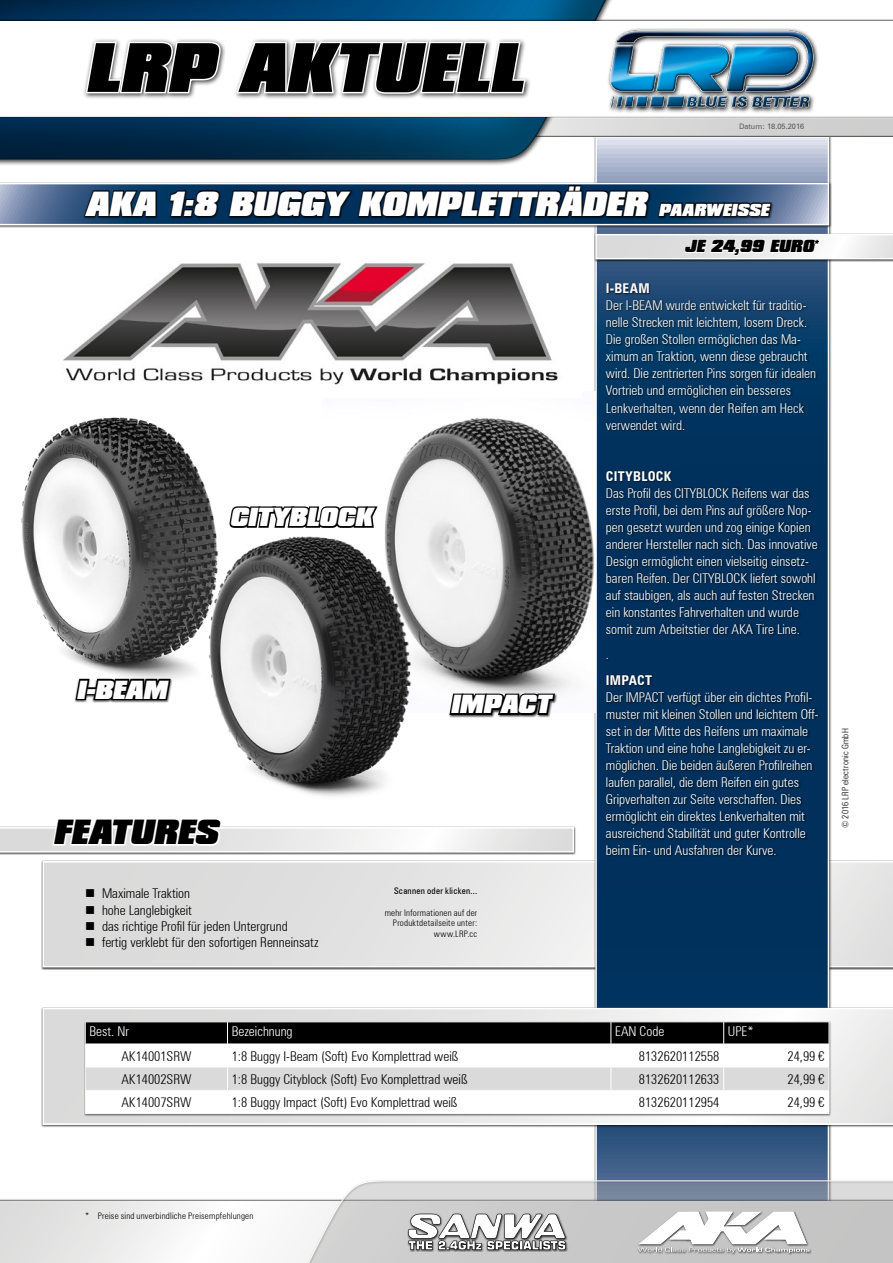
<style>
.page{position:relative;width:893px;height:1263px;background:#fff}
.page>*{position:absolute;margin:0;border:0;box-sizing:border-box;transform-origin:0 0}
.t1{font:italic 900 60px "Compacta BT";color:#000}
.t2{font:italic 900 30px "Compacta BT";color:#fff}
.t3{font:italic 900 30px "Compacta BT";color:#000}
.t4{font:italic 900 22.5px "Compacta BT";color:#fff}
.t5{font:italic 900 15px "Compacta BT";color:#000}
.t6{font:300 condensed 13.5px/17px "Zurich BT";color:#fff}
.t7{font:300 condensed 13.5px/16.2px "Zurich BT";color:#000}
.t8{font:700 condensed 13.5px "Zurich BT";letter-spacing:.015em;color:#fff}
.t9{font:300 condensed 9px/10.8px "Zurich BT";letter-spacing:.025em;color:#000;text-align:right}
.t10{font:condensed 9px "Zurich BT";letter-spacing:.03em;color:#000}
.t11{font:7.5px "Zurich BT";color:#575756}
.s1{font-size:15px}
</style>
<div class="page">
<div style="left:41px;top:860px;width:852px;height:110px;background:#000;opacity:.75"></div>
<svg style="left:43px;top:861px;width:850px;height:106px;background:#e1e1e1"></svg>
<svg style="left:595px;top:138px;width:234px;height:1041px;background:#2a5279"></svg>
<div style="left:0;top:182px;width:831px;height:46px;background:#000;opacity:.75"></div>
<div style="left:0;top:1201px;width:893px;height:62px;background:#000;opacity:.75"></div>
<div style="left:0;top:117px;width:893px;height:21px;background:#000;opacity:.75"></div>
<div style="left:0;top:0;width:659px;height:166px;background:#000;opacity:.75"></div>
<div style="left:0;top:0;width:656px;height:160px;background:#000;opacity:.75"></div>
<svg style="left:221px;top:1180px;width:672px;height:83px"></svg>
<div style="left:0;top:21px;width:893px;height:97px;background:#fff"></div>
<img style="left:387px;top:418px;width:207px;height:275px">
<img style="left:21px;top:417px;width:190px;height:247px">
<img style="left:146px;top:507px;width:321px;height:289px">
<img style="left:595px;top:28px;width:233px;height:89px">
<div style="left:407px;top:1213px;width:161px;height:39px;background:#000;opacity:.75"></div>
<svg style="left:408px;top:1214px;width:158px;height:35px"></svg>
<img style="left:63px;top:266px;width:495px;height:119px">
<div style="left:637px;top:1211px;width:176px;height:44px;background:#000;opacity:.75"></div>
<svg style="left:638px;top:1211px;width:172px;height:42px"></svg>
<div style="left:0;top:826px;width:577px;height:29px;background:#000;opacity:.75"></div>
<svg style="left:0;top:826px;width:574px;height:27px"></svg>
<div style="left:605px;top:283px;width:216px;height:574px;background:#000;opacity:.75"></div>
<svg style="left:0;top:183px;width:893px;height:83px"></svg>
<div style="left:75px;top:679px;width:98px;height:24px;background:#000;opacity:.75"></div>
<svg style="left:74px;top:664px;width:98px;height:38px"></svg>
<div style="left:41px;top:1007px;width:852px;height:120px;background:#000;opacity:.75"></div>
<svg style="left:43px;top:1008px;width:850px;height:117px"></svg>
<div style="left:84px;top:1021px;width:747px;height:96px;background:#000;opacity:.75"></div>
<hr style="left:85px;top:1021px;width:142px;height:1px;background:#fff">
<hr style="left:227px;top:1021px;width:384px;height:1px;background:#fff">
<hr style="left:611px;top:1021px;width:113px;height:1px;background:#fff">
<hr style="left:724px;top:1021px;width:105px;height:1px;background:#fff">
<svg style="left:85px;top:1022px;width:745px;height:91px"></svg>
<hr style="left:85px;top:1113px;width:142px;height:1px;background:#fff">
<hr style="left:227px;top:1113px;width:384px;height:1px;background:#fff">
<hr style="left:611px;top:1113px;width:113px;height:1px;background:#fff">
<hr style="left:724px;top:1113px;width:105px;height:1px;background:#fff">
<svg style="left:227px;top:506px;width:153px;height:30px"></svg>
<div style="left:448px;top:694px;width:109px;height:24px;background:#000;opacity:.75"></div>
<svg style="left:448px;top:679px;width:109px;height:38px;background:#696969"></svg>
<div style="left:83px;top:38px;width:448px;height:62px;background:#000;opacity:.75"></div>
<svg style="left:84px;top:40px;width:139px;height:55px"></svg>
<svg style="left:234px;top:40px;width:293px;height:56px"></svg>
<svg style="left:86px;top:889px;width:8px;height:8px"></svg>
<svg style="left:86px;top:905px;width:8px;height:8px"></svg>
<svg style="left:86px;top:922px;width:8px;height:8px"></svg>
<svg style="left:86px;top:938px;width:8px;height:8px"></svg>
<h1 class="t1" style="left:85px;top:31px;width:453px">LRP AKTUELL</h1>
<p class="t11" style="left:739px;top:122px;width:67px">Datum: 18.05.2016</p>
<h2 class="t2" style="left:85px;top:185px;width:689px">AKA 1:8 BUGGY KOMPLETTRÄDER <span class="s1">PAARWEISSE</span></h2>
<p class="t5" style="left:684px;top:237px;width:138px">JE 24,99 EURO<sup>*</sup></p>
<h3 class="t4" style="left:230px;top:504px;width:149px">CITYBLOCK</h3>
<h3 class="t4" style="left:77px;top:676px;width:96px">I-BEAM</h3>
<h2 class="t3" style="left:53px;top:814px;width:173px">FEATURES</h2>
<p class="t7" style="left:102px;top:885px;width:218px">Maximale Traktion<br>hohe Langlebigkeit<br>das richtige Profil für jeden Untergrund<br>fertig verklebt für den sofortigen Renneinsatz</p>
<h3 class="t4" style="left:450px;top:691px;width:106px">IMPACT</h3>
<p class="t10" style="left:394px;top:885px;width:85px">Scannen oder klicken...</p>
<p class="t9" style="left:385px;top:907px;width:94px">mehr Informationen auf der<br>Produktdetailseite unter: www.LRP.cc</p>
<p class="t8" style="left:606px;top:280px;width:45px">I-BEAM</p>
<p class="t6" style="left:606px;top:297px;width:212px">Der I-BEAM wurde entwickelt für traditio&shy;nelle Strecken mit leichtem, losem Dreck.<br>Die großen Stollen ermöglichen das Ma&shy;ximum an Traktion, wenn diese gebraucht wird. Die zentrierten Pins sorgen für idealen Vortrieb und ermöglichen ein besseres Lenkverhalten, wenn der Reifen am Heck verwendet wird.</p>
<p class="t8" style="left:606px;top:467px;width:67px">CITYBLOCK</p>
<p class="t6" style="left:606px;top:484px;width:213px">Das Profil des CITYBLOCK Reifens war das erste Profil, bei dem Pins auf größere Nop&shy;pen gesetzt wurden und zog einige Kopien anderer Hersteller nach sich. Das innovative Design ermöglicht einen vielseitig einsetz&shy;baren Reifen. Der CITYBLOCK liefert sowohl auf staubigen, als auch auf festen Strecken ein konstantes Fahrverhalten und wurde somit zum Arbeitstier der AKA Tire Line.</p>
<p class="t6" style="left:606px;top:646px;width:5px">.</p>
<p class="t8" style="left:606px;top:672px;width:48px">IMPACT</p>
<p class="t6" style="left:606px;top:688px;width:214px">Der IMPACT verfügt über ein dichtes Profil&shy;muster mit kleinen Stollen und leichtem Off&shy;set in der Mitte des Reifens um maximale Traktion und eine hohe Langlebigkeit zu er&shy;möglichen. Die beiden äußeren Profilreihen laufen parallel, die dem Reifen ein gutes Gripverhalten zur Seite verschaffen. Dies ermöglicht ein direktes Lenkverhalten mit ausreichend Stabilität und guter Kontrolle beim Ein- und Ausfahren der Kurve.</p>
<p class="t9" style="left:840px;top:828px;width:101px;rotate:-90deg">© 2016 LRP electronic GmbH</p>
<p class="t6" style="left:89px;top:1023px;width:41px">Best. Nr</p>
<p class="t6" style="left:232px;top:1023px;width:62px">Bezeichnung</p>
<p class="t6" style="left:615px;top:1023px;width:51px">EAN Code</p>
<p class="t6" style="left:728px;top:1023px;width:27px">UPE*</p>
<p class="t7" style="left:121px;top:1048px;width:71px">AK14001SRW</p>
<p class="t7" style="left:232px;top:1048px;width:228px">1:8 Buggy I-Beam (Soft) Evo Komplettrad weiß</p>
<p class="t7" style="left:639px;top:1048px;width:82px">8132620112558</p>
<p class="t7" style="left:787px;top:1048px;width:39px">24,99 €</p>
<p class="t7" style="left:121px;top:1071px;width:71px">AK14002SRW</p>
<p class="t7" style="left:232px;top:1071px;width:237px">1:8 Buggy Cityblock (Soft) Evo Komplettrad weiß</p>
<p class="t7" style="left:639px;top:1071px;width:82px">8132620112633</p>
<p class="t7" style="left:787px;top:1071px;width:39px">24,99 €</p>
<p class="t7" style="left:121px;top:1094px;width:71px">AK14007SRW</p>
<p class="t7" style="left:232px;top:1094px;width:227px">1:8 Buggy Impact (Soft) Evo Komplettrad weiß</p>
<p class="t7" style="left:639px;top:1094px;width:82px">8132620112954</p>
<p class="t7" style="left:787px;top:1094px;width:39px">24,99 €</p>
<p class="t9" style="left:85px;top:1210px;width:170px">* Preise sind unverbindliche Preisempfehlungen</p>
</div>
